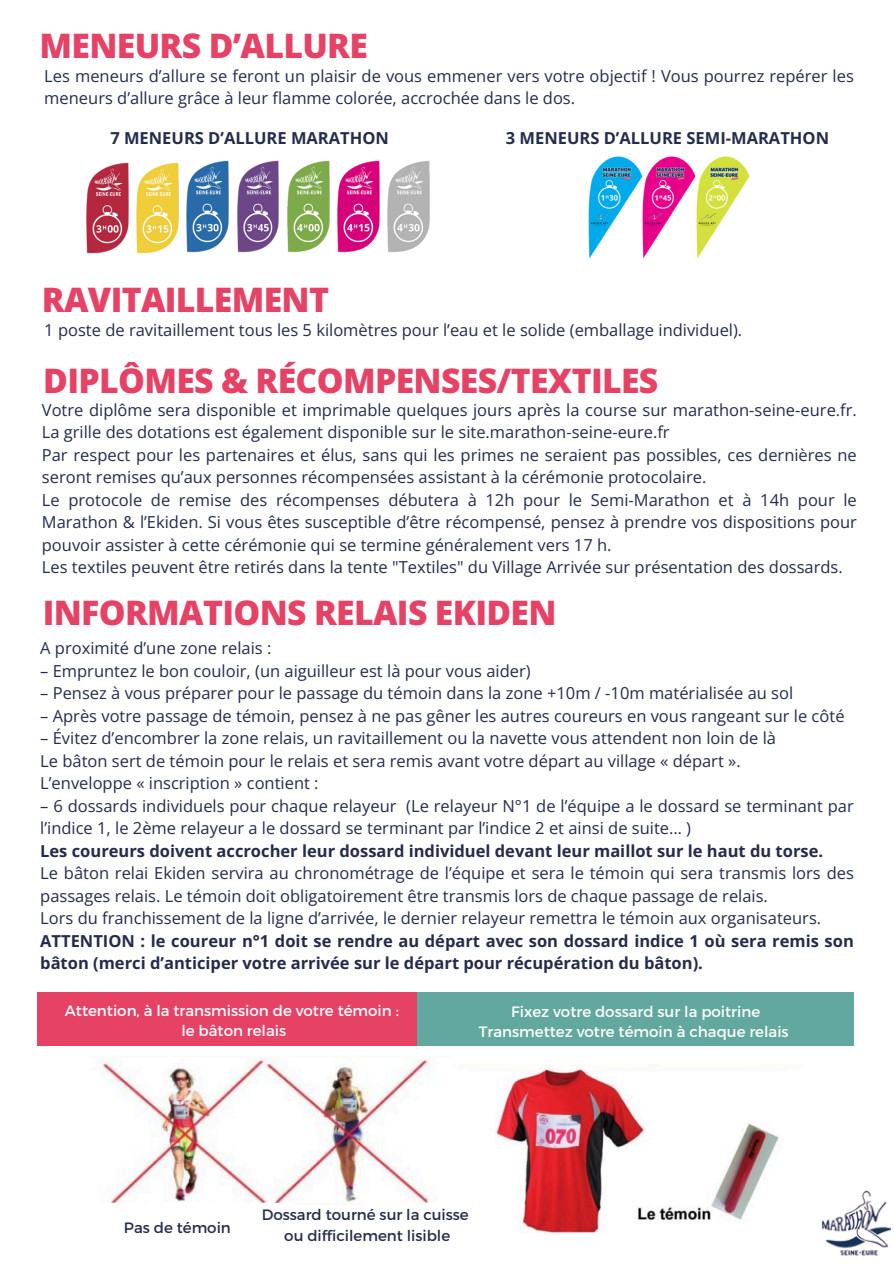
<style>
.page{position:relative;width:894px;height:1264px;background:#fff}
.page>*{position:absolute;margin:0;border:0;box-sizing:border-box;transform-origin:0 0}
.t1{font:800 33.75px "Open Sans";letter-spacing:-.02em;color:#e54266}
.t2{font:16.5px/22.5px "Open Sans";color:#242c4b}
.t3{font:700 16.5px/22.5px "Open Sans";color:#242c4b}
.t4{font:15px "Montserrat";color:#fff}
.t5{font:15px "Montserrat";color:#242c4b}
</style>
<div class="page">
<img style="left:108px;top:1064px;width:695px;height:169px">
<img style="left:99px;top:1056px;width:353px;height:146px">
<div style="left:37px;top:992px;width:380px;height:53px;background:#e54266"></div>
<div style="left:417px;top:992px;width:436px;height:53px;background:#62a89e"></div>
<img style="left:821px;top:1190px;width:68px;height:66px">
<img style="left:86px;top:162px;width:43px;height:92px">
<img style="left:136px;top:162px;width:43px;height:92px">
<img style="left:186px;top:160px;width:43px;height:93px">
<img style="left:237px;top:160px;width:42px;height:93px">
<img style="left:287px;top:160px;width:43px;height:93px">
<img style="left:337px;top:160px;width:43px;height:93px">
<img style="left:387px;top:160px;width:43px;height:92px">
<img style="left:588px;top:156px;width:52px;height:103px">
<img style="left:640px;top:156px;width:54px;height:103px">
<img style="left:694px;top:156px;width:56px;height:103px">
<p class="t1" style="left:40px;top:22px;width:330px">MENEURS D’ALLURE</p>
<p class="t2" style="left:44px;top:64px;width:810px">Les meneurs d’allure se feront un plaisir de vous emmener vers votre objectif ! Vous pourrez repérer les meneurs d’allure grâce à leur flamme colorée, accrochée dans le dos.</p>
<p class="t3" style="left:110px;top:126px;width:280px">7 MENEURS D’ALLURE MARATHON</p>
<p class="t3" style="left:505px;top:126px;width:324px">3 MENEURS D’ALLURE SEMI-MARATHON</p>
<p class="t1" style="left:42px;top:276px;width:288px">RAVITAILLEMENT</p>
<h1 class="t2" style="left:44px;top:318px;width:699px">1 poste de ravitaillement tous les 5 kilomètres pour l’eau et le solide (emballage individuel).</h1>
<p class="t1" style="left:43px;top:356px;width:616px">DIPLÔMES &amp; RÉCOMPENSES/TEXTILES</p>
<h1 class="t2" style="left:42px;top:398px;width:816px">Votre diplôme sera disponible et imprimable quelques jours après la course sur marathon-seine-eure.fr.<br>La grille des dotations est également disponible sur le site.marathon-seine-eure.fr</h1>
<p class="t2" style="left:42px;top:443px;width:816px">Par respect pour les partenaires et élus, sans qui les primes ne seraient pas possibles, ces dernières ne seront remises qu’aux personnes récompensées assistant à la cérémonie protocolaire.</p>
<p class="t2" style="left:42px;top:488px;width:816px;text-align:justify">Le protocole de remise des récompenses débutera à 12h pour le Semi-Marathon et à 14h pour le Marathon &amp; l’Ekiden. Si vous êtes susceptible d’être récompensé, pensez à prendre vos dispositions pour pouvoir assister à cette cérémonie qui se termine généralement vers 17 h.</p>
<p class="t2" style="left:42px;top:555px;width:802px">Les textiles peuvent être retirés dans la tente "Textiles" du Village Arrivée sur présentation des dossards.</p>
<h1 class="t1" style="left:43px;top:589px;width:515px">INFORMATIONS RELAIS EKIDEN</h1>
<p class="t2" style="left:40px;top:636px;width:232px">A proximité d’une zone relais :</p>
<p class="t2" style="left:40px;top:659px;width:492px">– Empruntez le bon couloir, (un aiguilleur est là pour vous aider)</p>
<p class="t2" style="left:40px;top:681px;width:754px">– Pensez à vous préparer pour le passage du témoin dans la zone +10m / -10m matérialisée au sol</p>
<p class="t2" style="left:40px;top:704px;width:805px">– Après votre passage de témoin, pensez à ne pas gêner les autres coureurs en vous rangeant sur le côté</p>
<p class="t2" style="left:40px;top:726px;width:737px">– Évitez d’encombrer la zone relais, un ravitaillement ou la navette vous attendent non loin de là</p>
<p class="t2" style="left:40px;top:749px;width:701px">Le bâton sert de témoin pour le relais et sera remis avant votre départ au village « départ ».</p>
<p class="t2" style="left:40px;top:771px;width:280px">L’enveloppe « inscription » contient :</p>
<p class="t2" style="left:40px;top:794px;width:814px">– 6 dossards individuels pour chaque relayeur (Le relayeur N°1 de l’équipe a le dossard se terminant par l’indice 1, le 2ème relayeur a le dossard se terminant par l’indice 2 et ainsi de suite… )</p>
<p class="t3" style="left:40px;top:839px;width:784px">Les coureurs doivent accrocher leur dossard individuel devant leur maillot sur le haut du torse.</p>
<p class="t2" style="left:40px;top:861px;width:814px">Le bâton relai Ekiden servira au chronométrage de l’équipe et sera le témoin qui sera transmis lors des passages relais. Le témoin doit obligatoirement être transmis lors de chaque passage de relais.</p>
<p class="t2" style="left:40px;top:906px;width:782px">Lors du franchissement de la ligne d’arrivée, le dernier relayeur remettra le témoin aux organisateurs.</p>
<p class="t3" style="left:40px;top:929px;width:814px">ATTENTION : le coureur n°1 doit se rendre au départ avec son dossard indice 1 où sera remis son bâton (merci d’anticiper votre arrivée sur le départ pour récupération du bâton).</p>
<h2 class="t4" style="left:65px;top:1000px;width:335px">Attention, à la transmission de votre témoin :</h2>
<p class="t4" style="left:181px;top:1021px;width:106px">le bâton relais</p>
<p class="t4" style="left:511px;top:1001px;width:250px">Fixez votre dossard sur la poitrine</p>
<p class="t4" style="left:478px;top:1021px;width:311px">Transmettez votre témoin à chaque relais</p>
<p class="t5" style="left:124px;top:1217px;width:108px">Pas de témoin</p>
<p class="t5" style="left:262px;top:1205px;width:208px">Dossard tourné sur la cuisse</p>
<p class="t5" style="left:284px;top:1225px;width:167px">ou difficilement lisible</p>
</div>
